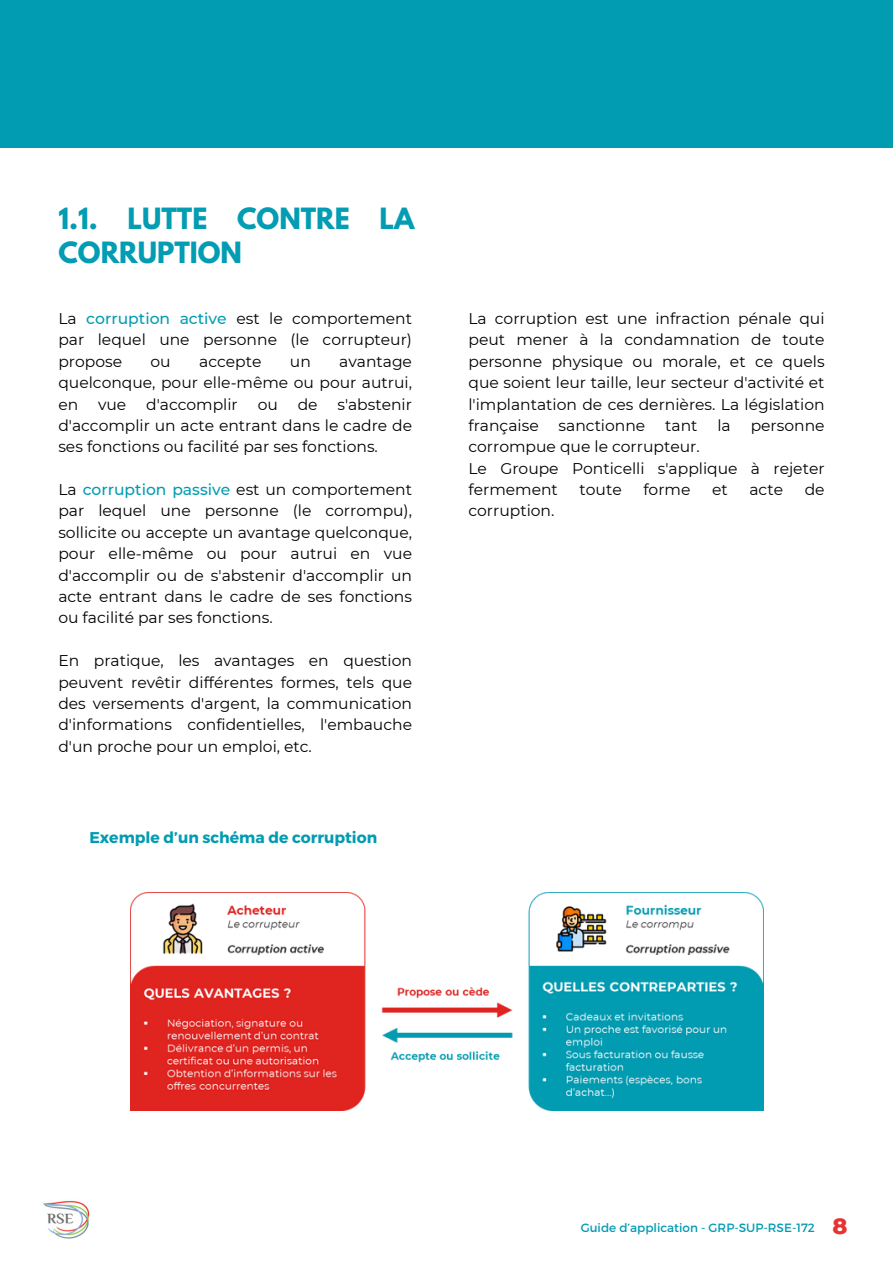
<style>
.page{position:relative;width:893px;height:1264px;background:#fff}
.page>*{position:absolute;margin:0;border:0;box-sizing:border-box;transform-origin:0 0}
.t1{font:700 25.95px/33.8px "League Spartan";color:#029cb3}
.t2{font:800 22.5px "Montserrat";color:#e53433}
.t3{font:15.6px/21.3px "Montserrat";color:#000;text-align:justify}
.t4{font:700 15.6px "Montserrat";color:#029cb2}
.t5{font:12px "Montserrat";color:#029cb3}
.s1{font-weight:500;color:#029cb2}
</style>
<div class="page">
<img style="left:43px;top:1200px;width:47px;height:39px">
<div style="left:0;top:0;width:892px;height:148px;background:#029cb2"></div>
<img style="left:130px;top:892px;width:633px;height:218px">
<p class="t1" style="left:58px;top:205px;width:357px">1.1. LUTTE CONTRE LA<br>CORRUPTION</p>
<h3 class="t3" style="left:58px;top:308px;width:355px">La <span class="s1">corruption active</span> est le comportement par lequel une personne (le corrupteur) propose</h3>
<h3 class="t3" style="left:58px;top:350px;width:355px;text-indent:281px">avantage quelconque, pour elle-même ou pour autrui, en</h3>
<h3 class="t3" style="left:150px;top:350px;width:22px">ou</h3>
<h3 class="t3" style="left:199px;top:350px;width:64px">accepte</h3>
<h3 class="t3" style="left:290px;top:350px;width:22px">un</h3>
<h3 class="t3" style="left:58px;top:393px;width:355px;text-indent:279px">s'abstenir d'accomplir un acte entrant dans le cadre de ses fonctions ou facilité par ses fonctions.</h3>
<h3 class="t3" style="left:58px;top:479px;width:355px">La <span class="s1">corruption passive</span> est un comportement par lequel une personne (le corrompu), sollicite ou accepte un avantage quelconque, pour elle-même ou pour autrui en vue d'accomplir ou de s'abstenir d'accomplir un acte entrant dans le cadre de ses fonctions ou facilité par ses fonctions.</h3>
<h3 class="t3" style="left:58px;top:650px;width:355px">En pratique, les avantages en question peuvent revêtir différentes formes, tels que des versements d'argent, la communication d'informations confidentielles, l'embauche d'un proche pour un emploi, etc.</h3>
<h3 class="t3" style="left:98px;top:393px;width:30px">vue</h3>
<h3 class="t3" style="left:146px;top:393px;width:93px">d'accomplir</h3>
<h3 class="t3" style="left:258px;top:393px;width:22px">ou</h3>
<h3 class="t3" style="left:298px;top:393px;width:21px">de</h3>
<p class="t4" style="left:89px;top:827px;width:289px">Exemple d’un schéma de corruption</p>
<h2 class="t3" style="left:468px;top:308px;width:357px">La corruption est une infraction pénale qui peut mener à la condamnation de toute personne physique ou morale, et ce quels que soient leur taille, leur secteur d'activité et l'implantation de ces dernières. La législation française</h2>
<h2 class="t3" style="left:558px;top:414px;width:88px">sanctionne</h2>
<h2 class="t3" style="left:665px;top:414px;width:34px">tant</h2>
<h2 class="t3" style="left:717px;top:414px;width:15px">la</h2>
<h2 class="t3" style="left:750px;top:414px;width:75px">personne</h2>
<h2 class="t3" style="left:468px;top:436px;width:357px;text-align:left">corrompue que le corrupteur.<br>Le Groupe Ponticelli s'applique à rejeter fermement</h2>
<h2 class="t3" style="left:579px;top:479px;width:44px">toute</h2>
<h2 class="t3" style="left:643px;top:479px;width:49px">forme</h2>
<h2 class="t3" style="left:712px;top:479px;width:17px">et</h2>
<h2 class="t3" style="left:749px;top:479px;width:35px">acte</h2>
<h2 class="t3" style="left:804px;top:479px;width:21px">de</h2>
<h2 class="t3" style="left:468px;top:500px;width:87px">corruption.</h2>
<p class="t5" style="left:580px;top:1219px;width:236px">Guide d’application - GRP-SUP-RSE-172</p>
<p class="t2" style="left:832px;top:1212px;width:17px">8</p>
</div>
